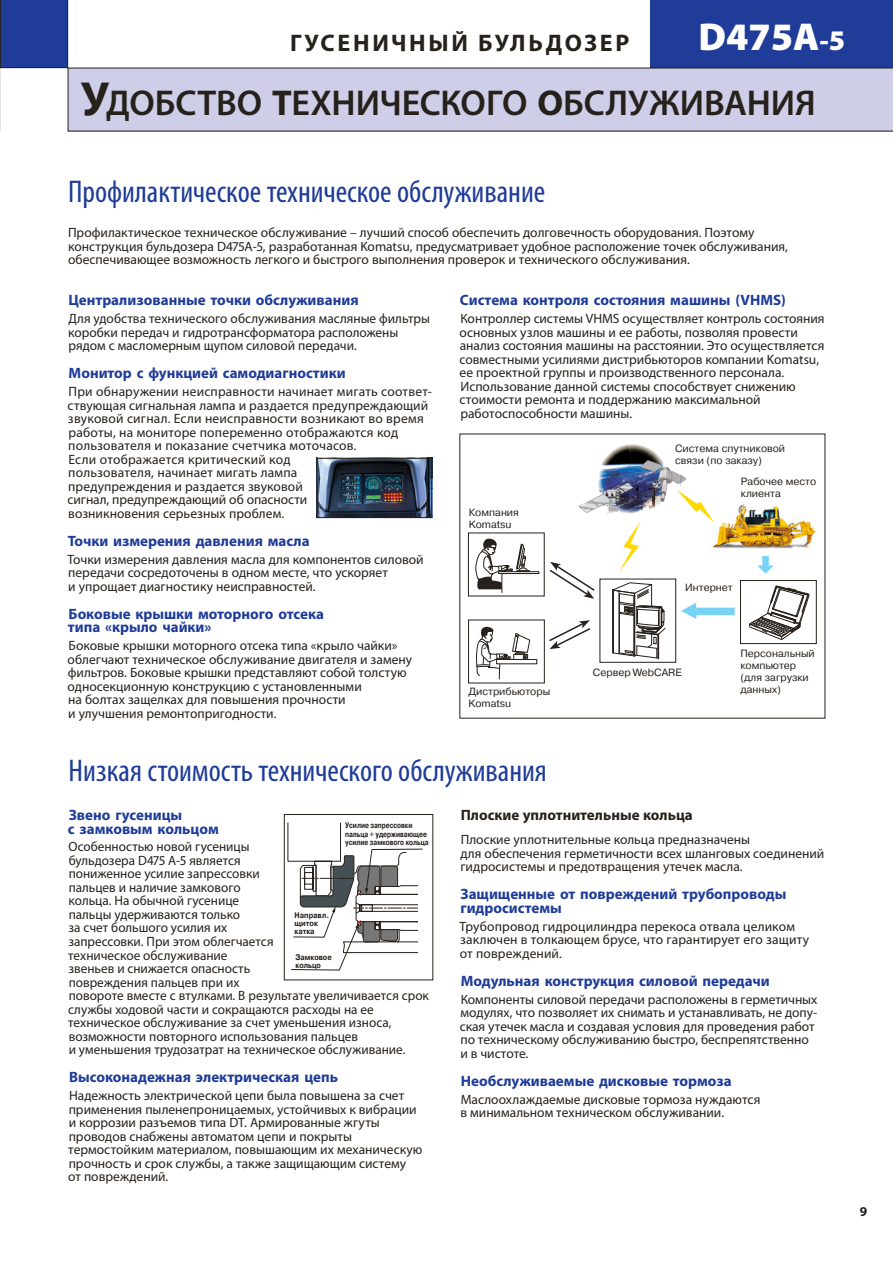
<style>
.page{position:relative;width:893px;height:1263px;background:#fff}
.page>*{position:absolute;margin:0;border:0;box-sizing:border-box;transform-origin:0 0}
.t1{font:900 39px "Myriad Pro";color:#fff}
.t2{font:600 36px "Myriad Pro";letter-spacing:-.005em;color:#27211b}
.t3{font:condensed 31.5px "Myriad Pro";color:#1e3c98}
.t4{font:700 24px "Myriad Pro";letter-spacing:.11em;color:#27211b}
.t5{font:700 15px/13.5px "Myriad Pro";color:#1e3c98}
.t6{font:700 15px "Myriad Pro";color:#27211b}
.t7{font:13.5px/13.5px "Myriad Pro";color:#27211b}
.t8{font:700 13.5px "Myriad Pro";color:#27211b}
.t9{font:10.5px/12px "Pragmatica";color:#27211b}
.t10{font:700 8.1px/8.1px "Pragmatica";color:#27211b;scale:.78 1}
.t11{font:700 8.1px/8.1px "Pragmatica";color:#27211b;scale:.88 1}
.t12{font:700 8.1px/8.1px "Pragmatica";color:#27211b;scale:.86 1}
.s1{font-size:28.5px}
.s2{font-weight:700;font-size:48px}
.s3{font-weight:700}
</style>
<div class="page">
<div style="left:651px;top:0;width:242px;height:68px;background:#1e3c98"></div>
<div style="left:68px;top:68px;width:825px;height:63px;background:#cecee9"></div>
<svg style="left:0;top:0;width:68px;height:131px"></svg>
<div style="left:468px;top:533px;width:77px;height:63px;border:1px solid #27211b"></div>
<svg style="left:476px;top:627px;width:61px;height:52px"></svg>
<div style="left:468px;top:620px;width:77px;height:63px;border:1px solid #27211b"></div>
<svg style="left:612px;top:582px;width:54px;height:77px"></svg>
<div style="left:600px;top:579px;width:76px;height:84px;border:1px solid #27211b"></div>
<svg style="left:749px;top:585px;width:60px;height:55px"></svg>
<div style="left:740px;top:580px;width:77px;height:64px;border:1px solid #27211b"></div>
<img style="left:578px;top:444px;width:109px;height:70px">
<img style="left:712px;top:503px;width:104px;height:46px">
<svg style="left:619px;top:521px;width:21px;height:51px"></svg>
<svg style="left:476px;top:538px;width:119px;height:61px"></svg>
<svg style="left:549px;top:620px;width:42px;height:29px"></svg>
<svg style="left:681px;top:603px;width:54px;height:16px"></svg>
<svg style="left:676px;top:489px;width:38px;height:34px"></svg>
<svg style="left:757px;top:556px;width:17px;height:18px"></svg>
<img style="left:318px;top:460px;width:112px;height:56px">
<div style="left:316px;top:458px;width:116px;height:60px;border:1px solid #27211b"></div>
<svg style="left:288px;top:822px;width:135px;height:148px"></svg>
<div style="left:284px;top:814px;width:149px;height:166px;border:1px solid #27211b"></div>
<h3 class="t4" style="left:290px;top:29px;width:341px">ГУСЕНИЧНЫЙ БУЛЬДОЗЕР</h3>
<h1 class="t1" style="left:698px;top:11px;width:148px">D475A<span class="s1">-5</span></h1>
<h2 class="t2" style="left:81px;top:83px;width:737px"><span class="s2">У</span>добство <span class="s3">т</span>ехнического <span class="s3">о</span>бслуживания</h2>
<h3 class="t3" style="left:68px;top:173px;width:479px">Профилактическое техническое обслуживание</h3>
<p class="t7" style="left:68px;top:225px;width:721px">Профилактическое техническое обслуживание – лучший способ обеспечить долговечность оборудования. Поэтому конструкция бульдозера D475A-5, разработанная Komatsu, предусматривает удобное расположение точек обслуживания, обеспечивающее возможность легкого и быстрого выполнения проверок и технического обслуживания.</p>
<p class="t5" style="left:69px;top:294px;width:292px">Централизованные точки обслуживания</p>
<p class="t7" style="left:68px;top:312px;width:363px">Для удобства технического обслуживания масляные фильтры коробки передач и гидротрансформатора расположены рядом с масломерным щупом силовой передачи.</p>
<p class="t5" style="left:69px;top:367px;width:279px">Монитор с функцией самодиагностики</p>
<p class="t7" style="left:68px;top:385px;width:366px">При обнаружении неисправности начинает мигать соответ&shy;ствующая сигнальная лампа и раздается предупреждающий звуковой сигнал. Если неисправности возникают во время работы, на мониторе попеременно отображаются код пользователя и показание счетчика моточасов.<br>Если отображается критический код<br>пользователя, начинает мигать лампа<br>предупреждения и раздается звуковой<br>сигнал, предупреждающий об опасности<br>возникновения серьезных проблем.</p>
<p class="t5" style="left:68px;top:534px;width:244px">Точки измерения давления масла</p>
<p class="t7" style="left:67px;top:552px;width:358px">Точки измерения давления масла для компонентов силовой передачи сосредоточены в одном месте, что ускоряет<br>и упрощает диагностику неисправностей.</p>
<p class="t5" style="left:68px;top:607px;width:258px">Боковые крышки моторного отсека типа «крыло чайки»</p>
<p class="t7" style="left:68px;top:639px;width:346px">Боковые крышки моторного отсека типа «крыло чайки» облегчают техническое обслуживание двигателя и замену фильтров. Боковые крышки представляют собой толстую односекционную конструкцию с установленными<br>на болтах защелках для повышения прочности<br>и улучшения ремонтопригодности.</p>
<p class="t5" style="left:460px;top:294px;width:328px">Система контроля состояния машины (VHMS)</p>
<p class="t7" style="left:460px;top:312px;width:366px">Контроллер системы VHMS осуществляет контроль состояния основных узлов машины и ее работы, позволяя провести анализ состояния машины на расстоянии. Это осуществляется совместными усилиями дистрибьюторов компании Komatsu, ее проектной группы и производственного персонала.<br>Использование данной системы способствует снижению стоимости ремонта и поддержанию максимальной работоспособности машины.</p>
<p class="t9" style="left:675px;top:442px;width:112px">Система спутниковой связи (по заказу)</p>
<p class="t9" style="left:741px;top:475px;width:77px">Рабочее место клиента</p>
<p class="t9" style="left:469px;top:506px;width:52px">Компания<br>Komatsu</p>
<p class="t9" style="left:685px;top:581px;width:49px">Интернет</p>
<p class="t9" style="left:740px;top:648px;width:76px">Персональный компьютер (для загрузки данных)</p>
<p class="t9" style="left:593px;top:666px;width:90px">Сервер WebCARE</p>
<p class="t9" style="left:468px;top:686px;width:83px">Дистрибьюторы<br>Komatsu</p>
<h3 class="t3" style="left:69px;top:752px;width:480px">Низкая стоимость технического обслуживания</h3>
<p class="t5" style="left:68px;top:809px;width:152px">Звено гусеницы<br>с замковым кольцом</p>
<p class="t7" style="left:68px;top:840px;width:362px">Особенностью новой гусеницы<br>бульдозера D475 A-5 является<br>пониженное усилие запрессовки<br>пальцев и наличие замкового<br>кольца. На обычной гусенице<br>пальцы удерживаются только<br>за счет большого усилия их<br>запрессовки. При этом облегчается<br>техническое обслуживание<br>звеньев и снижается опасность<br>повреждения пальцев при их<br>повороте вместе с втулками. В результате увеличивается срок службы ходовой части и сокращаются расходы на ее техническое обслуживание за счет уменьшения износа, возможности повторного использования пальцев<br>и уменьшения трудозатрат на техническое обслуживание.</p>
<p class="t5" style="left:69px;top:1071px;width:270px">Высоконадежная электрическая цепь</p>
<p class="t7" style="left:68px;top:1088px;width:356px">Надежность электрической цепи была повышена за счет применения пыленепроницаемых, устойчивых к вибрации и коррозии разъемов типа DT. Армированные жгуты проводов снабжены автоматом цепи и покрыты термостойким материалом, повышающим их механическую прочность и срок службы, а также защищающим систему<br>от повреждений.</p>
<p class="t6" style="left:461px;top:807px;width:234px">Плоские уплотнительные кольца</p>
<p class="t7" style="left:460px;top:833px;width:365px">Плоские уплотнительные кольца предназначены<br>для обеспечения герметичности всех шланговых соединений гидросистемы и предотвращения утечек масла.</p>
<p class="t5" style="left:460px;top:888px;width:327px">Защищенные от повреждений трубопроводы гидросистемы</p>
<p class="t7" style="left:460px;top:919px;width:351px">Трубопровод гидроцилиндра перекоса отвала целиком заключен в толкающем брусе, что гарантирует его защиту от повреждений.</p>
<p class="t5" style="left:461px;top:974px;width:311px">Модульная конструкция силовой передачи</p>
<p class="t7" style="left:460px;top:992px;width:359px">Компоненты силовой передачи расположены в герметичных модулях, что позволяет их снимать и устанавливать, не допу&shy;ская утечек масла и создавая условия для проведения работ по техническому обслуживанию быстро, беспрепятственно и в чистоте.</p>
<p class="t5" style="left:461px;top:1074px;width:273px">Необслуживаемые дисковые тормоза</p>
<p class="t7" style="left:460px;top:1092px;width:302px">Маслоохлаждаемые дисковые тормоза нуждаются в минимальном техническом обслуживании.</p>
<p class="t10" style="left:345px;top:822px;width:108px">Усилие запрессовки пальца + удерживающее усилие замкового кольца</p>
<p class="t11" style="left:295px;top:911px;width:41px">Направл. щиток катка</p>
<p class="t12" style="left:295px;top:953px;width:44px">Замковое кольцо</p>
<p class="t8" style="left:860px;top:1203px;width:9px">9</p>
</div>
